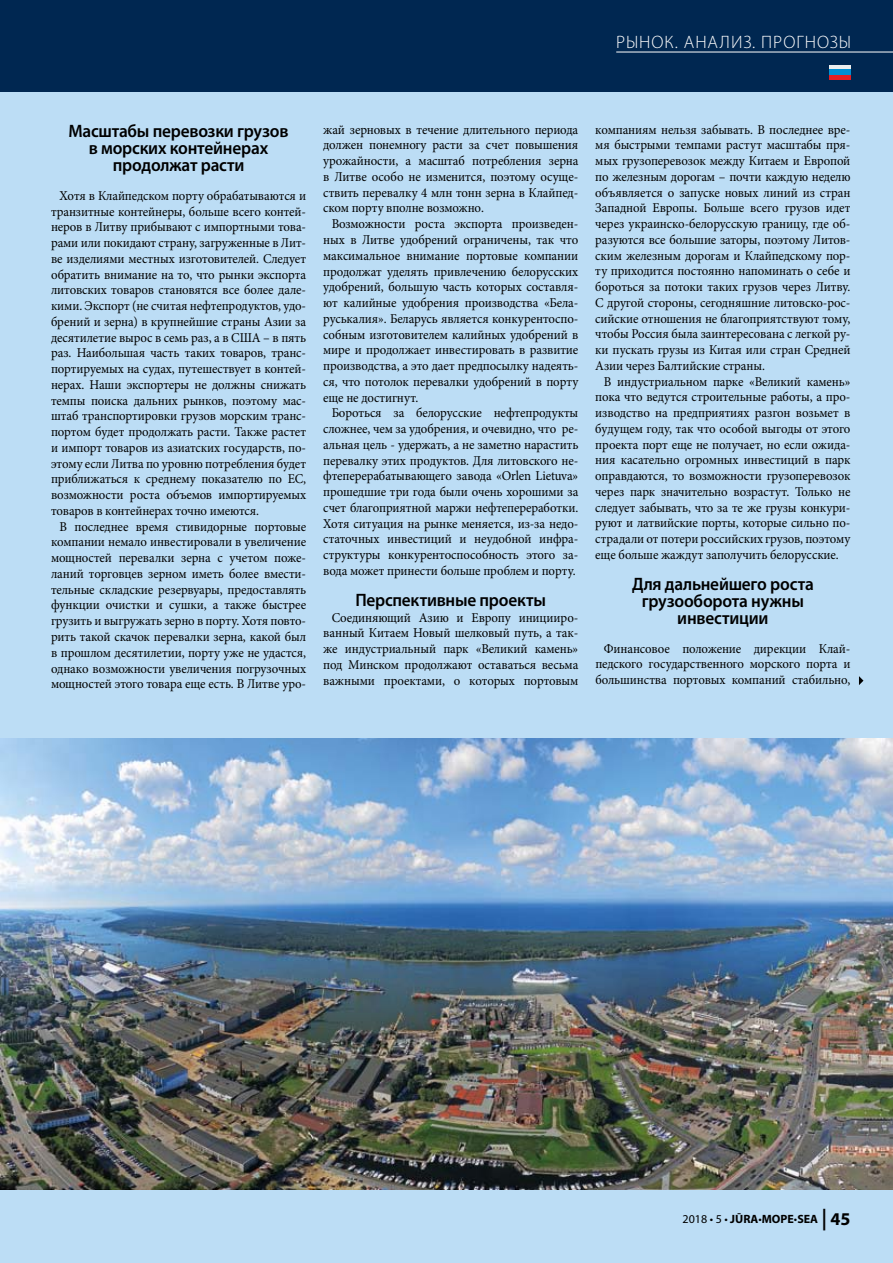
<style>
.page{position:relative;width:893px;height:1263px;background:#bcddf5}
.page>*{position:absolute;margin:0;border:0;box-sizing:border-box;transform-origin:0 0}
.t1{font:600 18px/17.1px "Myriad Pro";letter-spacing:-.015em;color:#000;text-align:center;scale:.96 1}
.t2{font:300 18px "Myriad Pro";letter-spacing:.055em;color:#fff}
.t3{font:13.5px/15.8px "Minion Pro";letter-spacing:-.01em;color:#000;text-align:justify;scale:.95 1}
.t4{font:700 12px "Myriad Pro";color:#000}
.s1{font-weight:400}
.s2{font-size:21.6px}
.s3{font-size:18px}
</style>
<div class="page">
<div style="left:0;top:0;width:893px;height:91px;background:#002751"></div>
<img style="left:0;top:738px;width:893px;height:452px">
<svg style="left:859px;top:676px;width:4px;height:9px"></svg>
<div style="left:829px;top:65px;width:21px;height:5px;background:#ededed"></div>
<div style="left:829px;top:70px;width:21px;height:5px;background:#0090d3"></div>
<div style="left:829px;top:75px;width:21px;height:5px;background:#e51f22"></div>
<hr style="left:616px;top:52px;width:277px;height:1px;background:#fff">
<h1 class="t2" style="left:616px;top:31px;width:236px">РЫНОК. АНАЛИЗ. ПРОГНОЗЫ</h1>
<h1 class="t1" style="left:69px;top:122px;width:231px">Масштабы перевозки грузов в морских контейнерах продолжат расти</h1>
<p class="t3" style="left:51px;top:188px;width:270px;text-indent:9px">Хотя в Клайпедском порту обрабатываются и транзитные контейнеры, больше всего контей&shy;неров в Литву прибывают с импортными това&shy;рами или покидают страну, загруженные в Лит&shy;ве изделиями местных изготовителей. Следует обратить внимание на то, что рынки экспорта литовских товаров становятся все более дале&shy;кими. Экспорт (не считая нефтепродуктов, удо&shy;брений и зерна) в крупнейшие страны Азии за десятилетие вырос в семь раз, а в США – в пять раз. Наибольшая часть таких товаров, транс&shy;портируемых на судах, путешествует в контей&shy;нерах. Наши экспортеры не должны снижать темпы поиска дальних рынков, поэтому мас&shy;штаб транспортировки грузов морским транс&shy;портом будет продолжать расти. Также растет и импорт товаров из азиатских государств, по&shy;этому если Литва по уровню потребления будет приближаться к среднему показателю по ЕС, возможности роста объемов импортируемых товаров в контейнерах точно имеются.</p>
<p class="t3" style="left:51px;top:519px;width:270px;text-indent:9px">В последнее время стивидорные портовые компании немало инвестировали в увеличение мощностей перевалки зерна с учетом поже&shy;ланий торговцев зерном иметь более вмести&shy;тельные складские резервуары, предоставлять функции очистки и сушки, а также быстрее грузить и выгружать зерно в порту. Хотя повто&shy;рить такой скачок перевалки зерна, какой был в прошлом десятилетии, порту уже не удастся, однако возможности увеличения погрузочных мощностей этого товара еще есть. В Литве уро-</p>
<p class="t3" style="left:323px;top:122px;width:270px">жай зерновых в течение длительного периода должен понемногу расти за счет повышения урожайности, а масштаб потребления зерна в Литве особо не изменится, поэтому осуще&shy;ствить перевалку 4 млн тонн зерна в Клайпед&shy;ском порту вполне возможно.</p>
<p class="t3" style="left:323px;top:216px;width:270px;text-indent:9px">Возможности роста экспорта произведен&shy;ных в Литве удобрений ограничены, так что максимальное внимание портовые компании продолжат уделять привлечению белорусских удобрений, большую часть которых составля&shy;ют калийные удобрения производства «Бела&shy;руськалия». Беларусь является конкурентоспо&shy;собным изготовителем калийных удобрений в мире и продолжает инвестировать в развитие производства, а это дает предпосылку надеять&shy;ся, что потолок перевалки удобрений в порту еще не достигнут.</p>
<p class="t3" style="left:323px;top:405px;width:270px;text-indent:9px">Бороться за белорусские нефтепродукты сложнее, чем за удобрения, и очевидно, что ре&shy;альная цель - удержать, а не заметно нарастить перевалку этих продуктов. Для литовского не&shy;фтеперерабатывающего завода «Orlen Lietuva» прошедшие три года были очень хорошими за счет благоприятной маржи нефтепереработки.<br>Хотя ситуация на рынке меняется, из-за недо&shy;статочных инвестиций и неудобной инфра&shy;структуры конкурентоспособность этого за&shy;вода может принести больше проблем и порту.</p>
<h1 class="t1" style="left:355px;top:591px;width:200px">Перспективные проекты</h1>
<p class="t3" style="left:323px;top:609px;width:270px;text-indent:9px">Соединяющий Азию и Европу иницииро&shy;ванный Китаем Новый шелковый путь, а так&shy;же индустриальный парк «Великий камень» под Минском продолжают оставаться весьма важными проектами, о которых портовым</p>
<p class="t3" style="left:595px;top:121px;width:270px">компаниям нельзя забывать. В последнее вре&shy;мя быстрыми темпами растут масштабы пря&shy;мых грузоперевозок между Китаем и Европой по железным дорогам – почти каждую неделю объявляется о запуске новых линий из стран Западной Европы. Больше всего грузов идет через украинско-белорусскую границу, где об&shy;разуются все большие заторы, поэтому Литов&shy;ским железным дорогам и Клайпедскому пор&shy;ту приходится постоянно напоминать о себе и бороться за потоки таких грузов через Литву.<br>С другой стороны, сегодняшние литовско-рос&shy;сийские отношения не благоприятствуют тому, чтобы Россия была заинтересована с легкой ру&shy;ки пускать грузы из Китая или стран Средней Азии через Балтийские страны.</p>
<p class="t3" style="left:595px;top:374px;width:270px;text-indent:9px">В индустриальном парке «Великий камень» пока что ведутся строительные работы, а про&shy;изводство на предприятиях разгон возьмет в будущем году, так что особой выгоды от этого проекта порт еще не получает, но если ожида&shy;ния касательно огромных инвестиций в парк оправдаются, то возможности грузоперевозок через парк значительно возрастут. Только не следует забывать, что за те же грузы конкури&shy;руют и латвийские порты, которые сильно по&shy;страдали от потери российских грузов, поэтому еще больше жаждут заполучить белорусские.</p>
<h1 class="t1" style="left:632px;top:575px;width:191px">Для дальнейшего роста грузооборота нужны инвестиции</h1>
<p class="t3" style="left:595px;top:641px;width:270px;text-indent:9px">Финансовое положение дирекции Клай&shy;педского государственного морского порта и большинства портовых компаний стабильно,</p>
<p class="t4" style="left:683px;top:1211px;width:169px"><span class="s1">2018 • 5 •</span> JŪRA<span class="s1">•</span>МОРЕ<span class="s1">•</span>SEA <span class="s2">|</span> <span class="s3">45</span></p>
</div>
